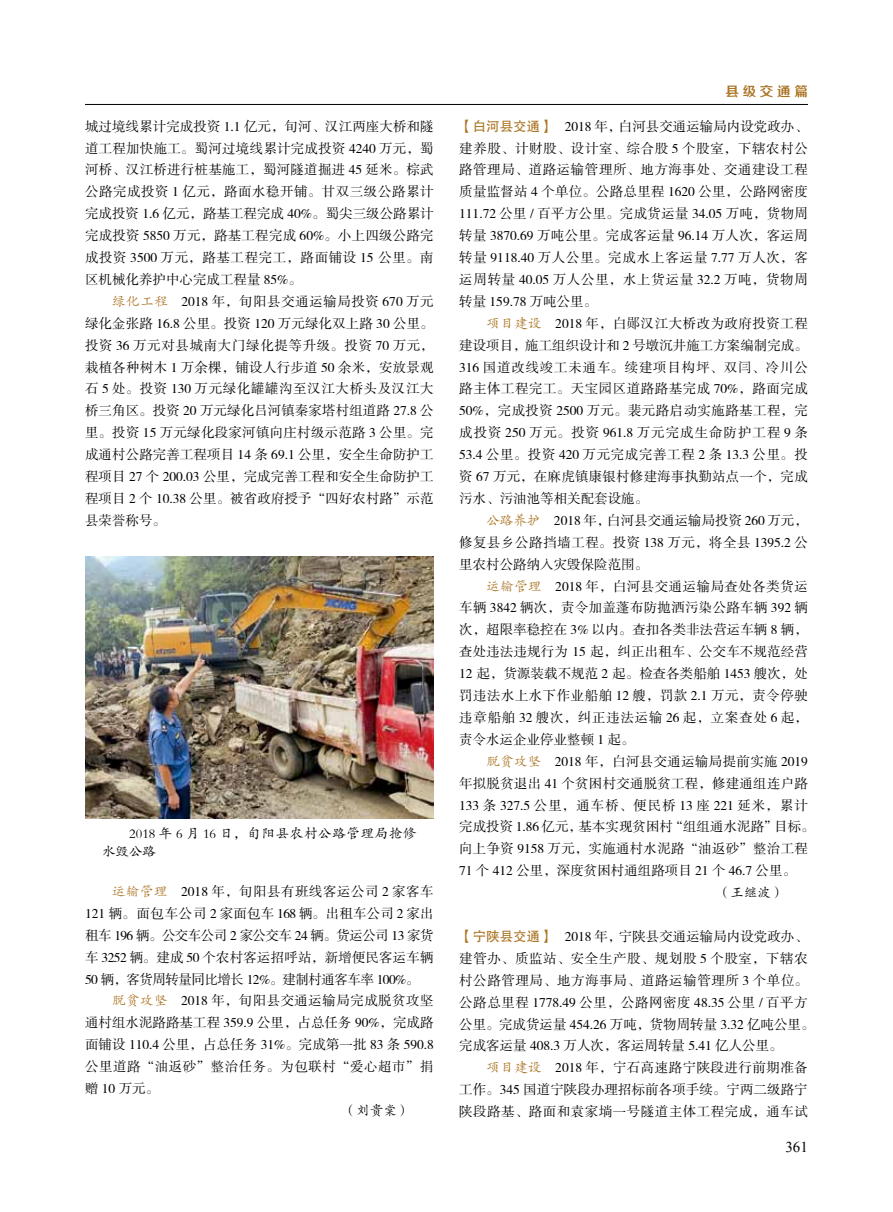
<style>
.page{position:relative;width:893px;height:1212px;background:#fff}
.page>*{position:absolute;margin:0;border:0;box-sizing:border-box;transform-origin:0 0}
.t1{font:15px "Times New Roman";color:#000}
.t2{font:13.5px/21.9px "FZSSK GBK1 0";letter-spacing:.005em;color:#000;text-align:justify}
.t3{font:13.5px/18px "FZKTK GBK1 0";letter-spacing:.05em;color:#000}
.t4{font:13.5px "FZKTK GBK1 0";letter-spacing:.025em;color:#000}
.t5{font:13.5px "FZZZHONGJW GB1 0";letter-spacing:.275em;color:#aa7322}
.s1{font-family:"FZKTK GBK1 0";color:#aa7322}
.s2{font-family:"FZHTK GBK1 0";color:#aa7322}
</style>
<div class="page">
<hr style="left:85px;top:104px;width:723px;height:1px;background:#000">
<img style="left:85px;top:556px;width:349px;height:262px">
<p class="t2" style="left:85px;top:116px;width:350px">城过境线累计完成投资 1.1 亿元，旬河、汉江两座大桥和隧道工程加快施工。蜀河过境线累计完成投资 4240 万元，蜀河桥、汉江桥进行桩基施工，蜀河隧道掘进 45 延米。棕武公路完成投资 1 亿元，路面水稳开铺。甘双三级公路累计完成投资 1.6 亿元，路基工程完成 40%。蜀尖三级公路累计完成投资 5850 万元，路基工程完成 60%。小上四级公路完成投资 3500 万元，路基工程完工，路面铺设 15 公里。南区机械化养护中心完成工程量 85%。</p>
<p class="t2" style="left:85px;top:291px;width:350px;text-indent:27px"><span class="s1">绿化工程　</span>2018 年，旬阳县交通运输局投资 670 万元绿化金张路 16.8 公里。投资 120 万元绿化双上路 30 公里。投资 36 万元对县城南大门绿化提等升级。投资 70 万元，栽植各种树木 1 万余棵，铺设人行步道 50 余米，安放景观石 5 处。投资 130 万元绿化罐罐沟至汉江大桥头及汉江大桥三角区。投资 20 万元绿化吕河镇秦家塔村组道路 27.8 公里。投资 15 万元绿化段家河镇向庄村级示范路 3 公里。完成通村公路完善工程项目 14 条 69.1 公里，安全生命防护工程项目 27 个 200.03 公里，完成完善工程和安全生命防护工程项目 2 个 10.38 公里。被省政府授予“四好农村路”示范县荣誉称号。</p>
<p class="t3" style="left:102px;top:825px;width:316px;text-indent:27px">2018 年 6 月 16 日，旬阳县农村公路管理局抢修水毁公路</p>
<p class="t2" style="left:85px;top:881px;width:350px;text-indent:27px"><span class="s1">运输管理　</span>2018 年，旬阳县有班线客运公司 2 家客车121 辆。面包车公司 2 家面包车 168 辆。出租车公司 2 家出租车 196 辆。公交车公司 2 家公交车 24 辆。货运公司 13 家货车 3252 辆。建成 50 个农村客运招呼站，新增便民客运车辆50 辆，客货周转量同比增长 12%。建制村通客车率 100%。</p>
<p class="t2" style="left:85px;top:990px;width:350px;text-indent:27px"><span class="s1">脱贫攻坚　</span>2018 年，旬阳县交通运输局完成脱贫攻坚通村组水泥路路基工程 359.9 公里，占总任务 90%，完成路面铺设 110.4 公里，占总任务 31%。完成第一批 83 条 590.8公里道路“油返砂”整治任务。为包联村“爱心超市”捐赠 10 万元。</p>
<p class="t4" style="left:343px;top:1103px;width:69px">（刘贵棠）</p>
<p class="t5" style="left:725px;top:84px;width:84px">县级交通篇</p>
<p class="t2" style="left:459px;top:116px;width:350px"><span class="s2">【白河县交通】　</span>2018 年，白河县交通运输局内设党政办、建养股、计财股、设计室、综合股 5 个股室，下辖农村公路管理局、道路运输管理所、地方海事处、交通建设工程质量监督站 4 个单位。公路总里程 1620 公里，公路网密度111.72 公里 / 百平方公里。完成货运量 34.05 万吨，货物周转量 3870.69 万吨公里。完成客运量 96.14 万人次，客运周转量 9118.40 万人公里。完成水上客运量 7.77 万人次，客运周转量 40.05 万人公里，水上货运量 32.2 万吨，货物周转量 159.78 万吨公里。</p>
<p class="t2" style="left:459px;top:313px;width:350px;text-indent:27px"><span class="s1">项目建设　</span>2018 年，白郧汉江大桥改为政府投资工程建设项目，施工组织设计和 2 号墩沉井施工方案编制完成。316 国道改线竣工未通车。续建项目构坪、双闫、冷川公路主体工程完工。天宝园区道路路基完成 70%，路面完成50%，完成投资 2500 万元。裴元路启动实施路基工程，完成投资 250 万元。投资 961.8 万元完成生命防护工程 9 条53.4 公里。投资 420 万元完成完善工程 2 条 13.3 公里。投资 67 万元，在麻虎镇康银村修建海事执勤站点一个，完成污水、污油池等相关配套设施。</p>
<p class="t2" style="left:459px;top:510px;width:350px;text-indent:27px"><span class="s1">公路养护　</span>2018 年，白河县交通运输局投资 260 万元，修复县乡公路挡墙工程。投资 138 万元，将全县 1395.2 公里农村公路纳入灾毁保险范围。</p>
<p class="t2" style="left:459px;top:576px;width:350px;text-indent:27px"><span class="s1">运输管理　</span>2018 年，白河县交通运输局查处各类货运车辆 3842 辆次，责令加盖蓬布防抛洒污染公路车辆 392 辆次，超限率稳控在 3% 以内。查扣各类非法营运车辆 8 辆，查处违法违规行为 15 起，纠正出租车、公交车不规范经营12 起，货源装载不规范 2 起。检查各类船舶 1453 艘次，处罚违法水上水下作业船舶 12 艘，罚款 2.1 万元，责令停驶违章船舶 32 艘次，纠正违法运输 26 起，立案查处 6 起，责令水运企业停业整顿 1 起。</p>
<p class="t2" style="left:459px;top:751px;width:357px;text-align:left;text-indent:27px"><span class="s1">脱贫攻坚　</span>2018 年，白河县交通运输局提前实施 2019年拟脱贫退出 41 个贫困村交通脱贫工程，修建通组连户路133 条 327.5 公里，通车桥、便民桥 13 座 221 延米，累计完成投资 1.86 亿元，基本实现贫困村“组组通水泥路”目标。向上争资 9158 万元，实施通村水泥路“油返砂”整治工程71 个 412 公里，深度贫困村通组路项目 21 个 46.7 公里。</p>
<p class="t4" style="left:717px;top:885px;width:69px">（王继波）</p>
<p class="t2" style="left:459px;top:926px;width:357px;text-align:left"><span class="s2">【宁陕县交通】　</span>2018 年，宁陕县交通运输局内设党政办、建管办、质监站、安全生产股、规划股 5 个股室，下辖农村公路管理局、地方海事局、道路运输管理所 3 个单位。公路总里程 1778.49 公里，公路网密度 48.35 公里 / 百平方公里。完成货运量 454.26 万吨，货物周转量 3.32 亿吨公里。完成客运量 408.3 万人次，客运周转量 5.41 亿人公里。</p>
<p class="t2" style="left:459px;top:1057px;width:350px;text-indent:27px"><span class="s1">项目建设　</span>2018 年，宁石高速路宁陕段进行前期准备工作。345 国道宁陕段办理招标前各项手续。宁两二级路宁陕段路基、路面和袁家埫一号隧道主体工程完成，通车试</p>
<p class="t1" style="left:785px;top:1137px;width:24px">361</p>
</div>
